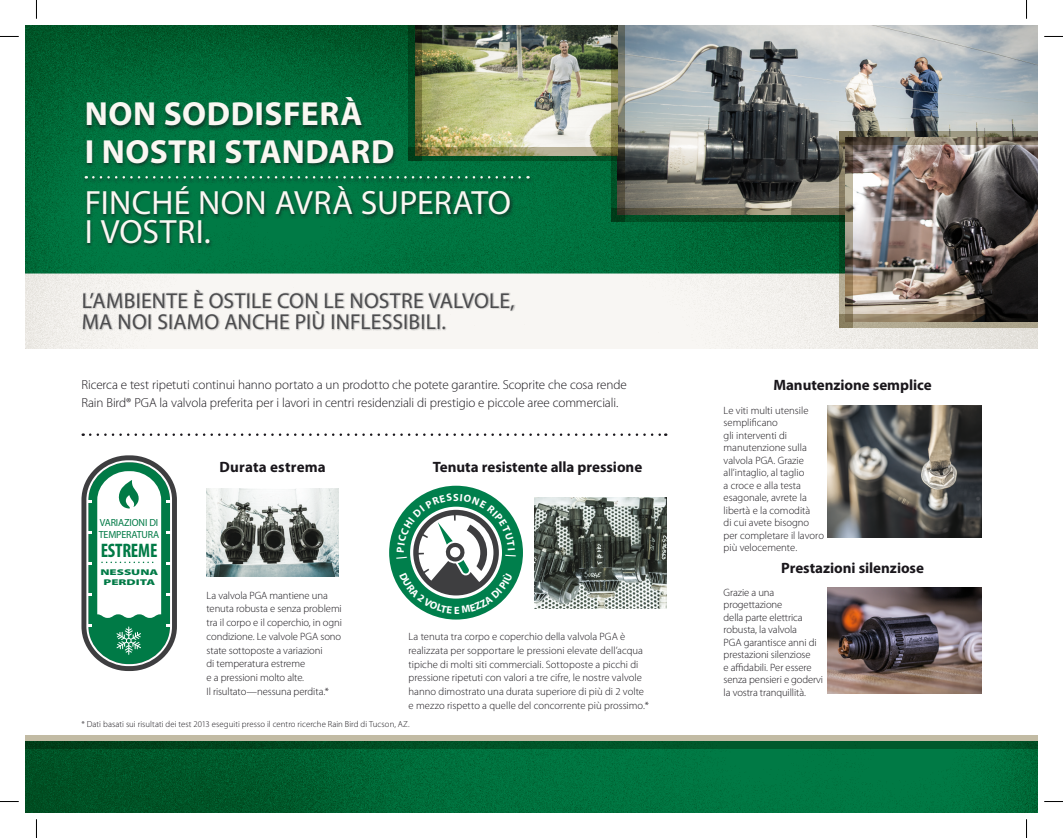
<style>
.page{position:relative;width:1063px;height:838px;background:#fff}
.page>*{position:absolute;margin:0;border:0;box-sizing:border-box;transform-origin:0 0}
.Address_Body{font:33.75px/28.8px "Myriad Pro";letter-spacing:.01em;color:#faf7f2}
.Address_Body-2{font:700 33.5px/37.1px "Myriad Pro";letter-spacing:.015em;color:#faf7f2}
.Address_Body-3{font:21.5px/21.2px "Myriad Pro";letter-spacing:.01em;color:#4c4c4e}
.t1{font:700 condensed 19.62px "Myriad Pro";letter-spacing:-.01em;color:#007a46;scale:.96 1}
.Body2{font:700 15px "Myriad Pro";color:#1a171c}
.Address_Body-4{font:700 15px "Myriad Pro";letter-spacing:-.005em;color:#1a171c}
.Body2-2{font:300 13.12px/17.5px "Myriad Pro";letter-spacing:-.005em;color:#1a171c}
.Body2-3{font:300 10.62px/12.5px "Myriad Pro";color:#1a171c}
.t2{font:700 10.5px "Myriad Pro";color:#fff}
.t3{font:10.38px/11.9px "Myriad Pro";letter-spacing:-.01em;color:#007a46;scale:.96 1}
.t4{font:300 8.75px "Myriad Pro";letter-spacing:.01em;color:#1a171c}
.t5{font:900 8.38px/10.4px "Myriad Pro";color:#007a46;text-align:center;scale:1.55 1}
</style>
<div class="page">
<img style="left:25px;top:25px;width:1013px;height:324px">
<img style="left:25px;top:748px;width:1013px;height:65px">
<img style="left:625px;top:25px;width:413px;height:190px">
<img style="left:853px;top:144px;width:184px;height:170px">
<svg style="left:625px;top:208px;width:214px;height:13px;background:#415e3f"></svg>
<svg style="left:853px;top:314px;width:185px;height:13px;background:#7c715d"></svg>
<svg style="left:25px;top:735px;width:1013px;height:13px;background:#59805f"></svg>
<svg style="left:853px;top:131px;width:185px;height:13px;background:#756e5e"></svg>
<svg style="left:839px;top:131px;width:14px;height:196px;background:#74735b"></svg>
<img style="left:422px;top:25px;width:189px;height:122px">
<img style="left:534px;top:497px;width:132px;height:111px">
<svg style="left:90px;top:433px;width:576px;height:3px"></svg>
<img style="left:828px;top:405px;width:153px;height:133px">
<div style="left:83px;top:290px;width:433px;height:41px;background:#707173;opacity:.35"></div>
<svg style="left:611px;top:25px;width:14px;height:196px;background:#566248"></svg>
<svg style="left:409px;top:25px;width:13px;height:72px"></svg>
<svg style="left:533px;top:147px;width:92px;height:14px"></svg>
<img style="left:207px;top:489px;width:132px;height:87px">
<svg style="left:81px;top:455px;width:96px;height:216px"></svg>
<div style="left:389px;top:486px;width:134px;height:134px;background:#007f4c;border-radius:50%"></div>
<img style="left:828px;top:588px;width:153px;height:105px">
<div style="left:83px;top:97px;width:450px;height:151px;background:#1a171c;opacity:.6"></div>
<svg style="left:93px;top:176px;width:436px;height:3px"></svg>
<svg style="left:0;top:36px;width:19px;height:1px"></svg>
<svg style="left:1044px;top:36px;width:19px;height:1px"></svg>
<svg style="left:0;top:801px;width:19px;height:1px"></svg>
<svg style="left:1044px;top:801px;width:19px;height:1px"></svg>
<svg style="left:36px;top:0;width:1px;height:19px"></svg>
<svg style="left:36px;top:819px;width:1px;height:19px"></svg>
<svg style="left:1026px;top:0;width:1px;height:19px"></svg>
<svg style="left:1026px;top:819px;width:1px;height:19px"></svg>
<svg style="left:396px;top:494px;width:120px;height:120px"></svg>
<p class="Address_Body-2" style="left:85px;top:94px;width:311px">NON SODDISFERÀ<br>I NOSTRI STANDARD</p>
<p class="Address_Body" style="left:85px;top:188px;width:428px">FINCHÉ NON AVRÀ SUPERATO<br>I VOSTRI.</p>
<p class="Address_Body-3" style="left:82px;top:289px;width:435px">L’AMBIENTE È OSTILE CON LE NOSTRE VALVOLE,<br>MA NOI SIAMO ANCHE PIÙ INFLESSIBILI.</p>
<p class="Body2-2" style="left:81px;top:376px;width:547px">Ricerca e test ripetuti continui hanno portato a un prodotto che potete garantire. Scoprite che cosa rende<br>Rain Bird® PGA la valvola preferita per i lavori in centri residenziali di prestigio e piccole aree commerciali.</p>
<p class="t3" style="left:99px;top:516px;width:65px">VARIAZIONI DI<br>TEMPERATURA</p>
<p class="t1" style="left:101px;top:538px;width:61px">ESTREME</p>
<p class="t5" style="left:100px;top:567px;width:39px">NESSUNA<br>PERDITA</p>
<p class="Body2" style="left:220px;top:457px;width:108px">Durata estrema</p>
<p class="Body2-3" style="left:207px;top:588px;width:137px;line-height:13.8px">La valvola PGA mantiene una tenuta robusta e senza problemi tra il corpo e il coperchio, in ogni condizione. Le valvole PGA sono state sottoposte a variazioni<br>di temperatura estreme<br>e a pressioni molto alte.<br>Il risultato—nessuna perdita.*</p>
<p class="Address_Body-4" style="left:433px;top:457px;width:211px">Tenuta resistente alla pressione</p>
<p class="t2" style="left:453px;top:490px;width:7px">S</p>
<p class="Body2-3" style="left:409px;top:630px;width:242px;line-height:13.8px">La tenuta tra corpo e coperchio della valvola PGA è realizzata per sopportare le pressioni elevate dell’acqua tipiche di molti siti commerciali. Sottoposte a picchi di pressione ripetuti con valori a tre cifre, le nostre valvole hanno dimostrato una durata superiore di più di 2 volte e mezzo rispetto a quelle del concorrente più prossimo.*</p>
<p class="t4" style="left:81px;top:719px;width:330px">* Dati basati sui risultati dei test 2013 eseguiti presso il centro ricerche Rain Bird di Tucson, AZ.</p>
<p class="Body2" style="left:773px;top:376px;width:160px">Manutenzione semplice</p>
<p class="Body2-3" style="left:724px;top:404px;width:102px">Le viti multi utensile semplificano<br>gli interventi di manutenzione sulla valvola PGA. Grazie all’intaglio, al taglio<br>a croce e alla testa esagonale, avrete la libertà e la comodità<br>di cui avete bisogno per completare il lavoro più velocemente.</p>
<p class="Body2" style="left:781px;top:558px;width:144px">Prestazioni silenziose</p>
<p class="Body2-3" style="left:724px;top:586px;width:101px">Grazie a una progettazione<br>della parte elettrica robusta, la valvola<br>PGA garantisce anni di prestazioni silenziose<br>e affidabili. Per essere senza pensieri e godervi la vostra tranquillità.</p>
</div>
